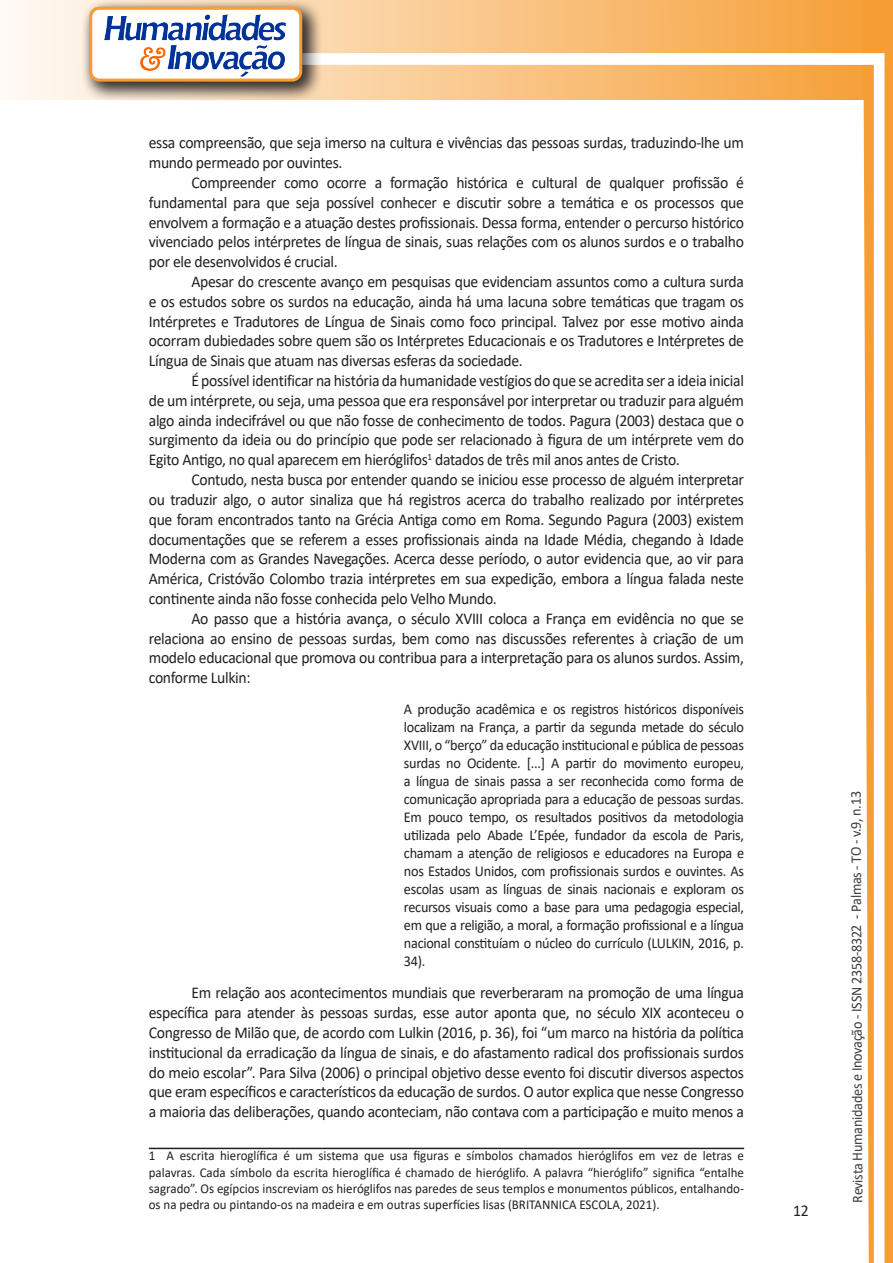
<style>
.page{position:relative;width:893px;height:1263px;background:#fff}
.page>*{position:absolute;margin:0;border:0;box-sizing:border-box;transform-origin:0 0}
.texto{font:16.5px/19.8px "Calibri";letter-spacing:-.02em;color:#231f20;text-align:justify;scale:.95 1}
.citacao{font:15px/18px "Calibri";letter-spacing:-.02em;color:#231f20;text-align:justify;scale:.95 1}
.t1{font:15px "Calibri";letter-spacing:-.025em;color:#3e3e3f;scale:.95 1}
.Rodapé{font:13.5px/16.2px "Calibri";color:#231f20;text-align:justify;scale:.96 1}
</style>
<div class="page">
<svg style="left:5px;top:0;width:858px;height:100px;background:#f9c484"></svg>
<div style="left:302px;top:53px;width:582px;height:12px;background:#fff;border:2px solid #fff"></div>
<svg style="left:863px;top:0;width:30px;height:1263px"></svg>
<div style="left:81px;top:0;width:241px;height:102px;background:#231f20;opacity:.75"></div>
<div style="left:91px;top:8px;width:210px;height:72px;background:#fff;border-radius:9px"></div>
<img style="left:104px;top:14px;width:181px;height:62px">
<div style="left:89px;top:7px;width:213px;height:75px;border:3px solid #f69e34;border-radius:9px"></div>
<hr style="left:149px;top:1148px;width:595px;height:1px;background:#231f20">
<p class="texto" style="left:149px;top:133px;width:628px">essa compreensão, que seja imerso na cultura e vivências das pessoas surdas, traduzindo-lhe um mundo permeado por ouvintes.</p>
<p class="texto" style="left:149px;top:172px;width:628px;text-indent:43px">Compreender como ocorre a formação histórica e cultural de qualquer profissão é fundamental para que seja possível conhecer e discutir sobre a temática e os processos que envolvem a formação e a atuação destes profissionais. Dessa forma, entender o percurso histórico vivenciado pelos intérpretes de língua de sinais, suas relações com os alunos surdos e o trabalho por ele desenvolvidos é crucial.</p>
<p class="texto" style="left:149px;top:271px;width:628px;text-indent:43px">Apesar do crescente avanço em pesquisas que evidenciam assuntos como a cultura surda e os estudos sobre os surdos na educação, ainda há uma lacuna sobre temáticas que tragam os Intérpretes e Tradutores de Língua de Sinais como foco principal. Talvez por esse motivo ainda ocorram dubiedades sobre quem são os Intérpretes Educacionais e os Tradutores e Intérpretes de Língua de Sinais que atuam nas diversas esferas da sociedade.</p>
<p class="texto" style="left:149px;top:370px;width:628px;text-indent:43px">É possível identificar na história da humanidade vestígios do que se acredita ser a ideia inicial de um intérprete, ou seja, uma pessoa que era responsável por interpretar ou traduzir para alguém algo ainda indecifrável ou que não fosse de conhecimento de todos. Pagura (2003) destaca que o surgimento da ideia ou do princípio que pode ser relacionado à figura de um intérprete vem do Egito Antigo, no qual aparecem em hieróglifos<sup>1</sup> datados de três mil anos antes de Cristo.</p>
<p class="texto" style="left:149px;top:469px;width:628px;text-indent:43px">Contudo, nesta busca por entender quando se iniciou esse processo de alguém interpretar ou traduzir algo, o autor sinaliza que há registros acerca do trabalho realizado por intérpretes que foram encontrados tanto na Grécia Antiga como em Roma. Segundo Pagura (2003) existem documentações que se referem a esses profissionais ainda na Idade Média, chegando à Idade Moderna com as Grandes Navegações. Acerca desse período, o autor evidencia que, ao vir para América, Cristóvão Colombo trazia intérpretes em sua expedição, embora a língua falada neste continente ainda não fosse conhecida pelo Velho Mundo.</p>
<p class="texto" style="left:149px;top:608px;width:628px;text-indent:43px">Ao passo que a história avança, o século XVIII coloca a França em evidência no que se relaciona ao ensino de pessoas surdas, bem como nas discussões referentes à criação de um modelo educacional que promova ou contribua para a interpretação para os alunos surdos. Assim, conforme Lulkin:</p>
<p class="citacao" style="left:404px;top:699px;width:359px">A produção acadêmica e os registros históricos disponíveis localizam na França, a partir da segunda metade do século XVIII, o “berço” da educação institucional e pública de pessoas surdas no Ocidente. [...] A partir do movimento europeu, a língua de sinais passa a ser reconhecida como forma de comunicação apropriada para a educação de pessoas surdas.<br>Em pouco tempo, os resultados positivos da metodologia utilizada pelo Abade L’Epée, fundador da escola de Paris, chamam a atenção de religiosos e educadores na Europa e nos Estados Unidos, com profissionais surdos e ouvintes. As escolas usam as línguas de sinais nacionais e exploram os recursos visuais como a base para uma pedagogia especial, em que a religião, a moral, a formação profissional e a língua nacional constituíam o núcleo do currículo (LULKIN, 2016, p.<br>34).</p>
<p class="texto" style="left:149px;top:983px;width:628px;text-indent:43px">Em relação aos acontecimentos mundiais que reverberaram na promoção de uma língua específica para atender às pessoas surdas, esse autor aponta que, no século XIX aconteceu o Congresso de Milão que, de acordo com Lulkin (2016, p. 36), foi “um marco na história da política institucional da erradicação da língua de sinais, e do afastamento radical dos profissionais surdos do meio escolar”. Para Silva (2006) o principal objetivo desse evento foi discutir diversos aspectos que eram específicos e característicos da educação de surdos. O autor explica que nesse Congresso a maioria das deliberações, quando aconteciam, não contava com a participação e muito menos a</p>
<p class="Rodapé" style="left:149px;top:1147px;width:621px">1 A escrita hieroglífica é um sistema que usa figuras e símbolos chamados hieróglifos em vez de letras e palavras. Cada símbolo da escrita hieroglífica é chamado de hieróglifo. A palavra “hieróglifo” significa “entalhe sagrado”. Os egípcios inscreviam os hieróglifos nas paredes de seus templos e monumentos públicos, entalhando&shy;os na pedra ou pintando-os na madeira e em outras superfícies lisas (BRITANNICA ESCOLA, 2021).</p>
<p class="texto" style="left:793px;top:1200px;width:18px">12</p>
<p class="t1" style="left:846px;top:1203px;width:435px;rotate:-90deg">Revista Humanidades e Inovação - ISSN 2358-8322 - Palmas - TO - v.9, n.13</p>
</div>
